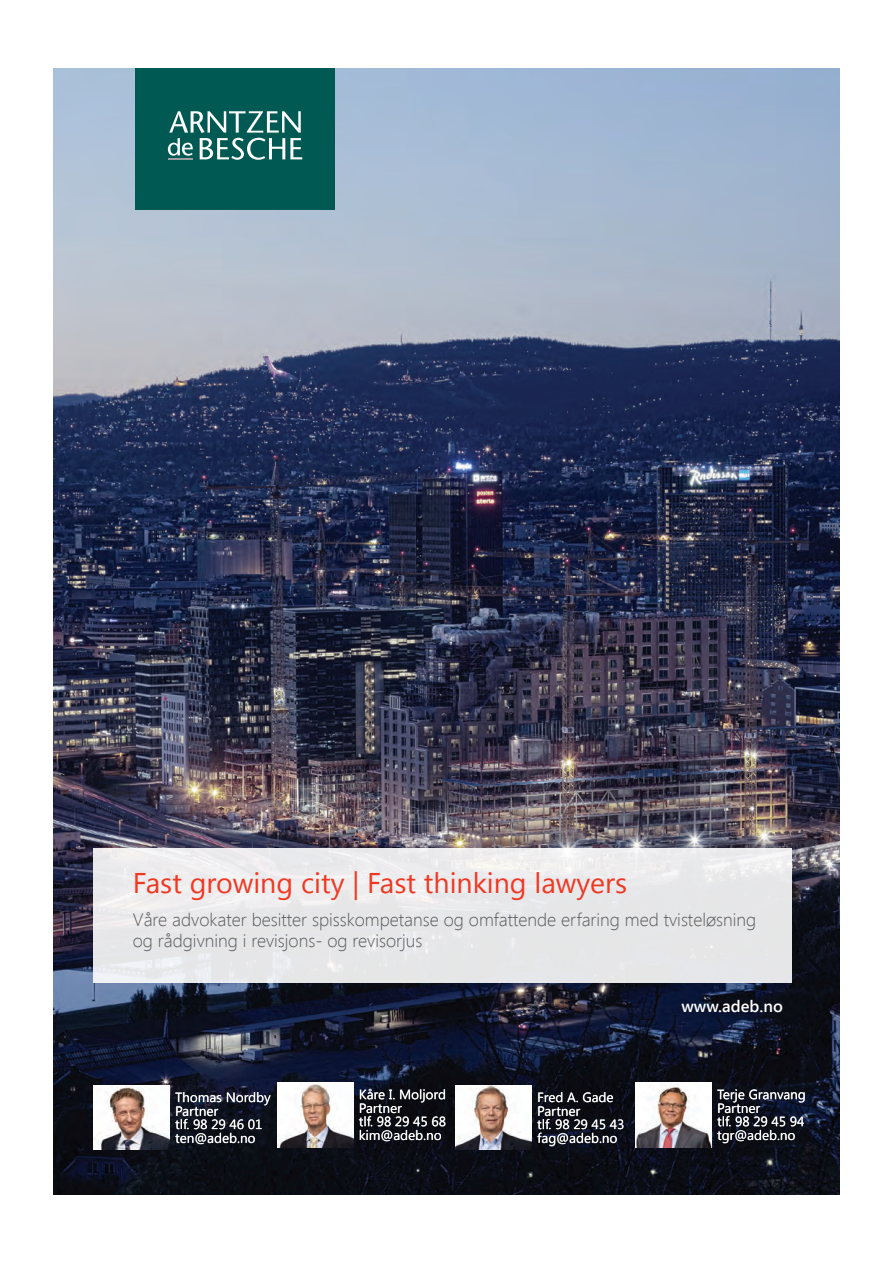
<style>
.page{position:relative;width:893px;height:1263px;background:#fff}
.page>*{position:absolute;margin:0;border:0;box-sizing:border-box;transform-origin:0 0}
.t1{font:28.5px "Segoe UI";color:#ef3822}
.t2{font:300 18px/21px "Segoe UI";color:#57585a}
.t3{font:600 16.5px "Segoe UI";color:#fff}
.t4{font:13.5px/13.5px "Segoe UI";color:#fff}
</style>
<div class="page">
<img style="left:53px;top:68px;width:787px;height:1127px">
<div style="left:135px;top:68px;width:200px;height:142px;background:#005953"></div>
<svg style="left:168px;top:111px;width:134px;height:49px"></svg>
<div style="left:93px;top:848px;width:698px;height:135px;background:#e7e7e9"></div>
<img style="left:455px;top:1085px;width:77px;height:65px">
<svg style="left:537px;top:1092px;width:86px;height:54px;background:#31333a"></svg>
<img style="left:93px;top:1085px;width:77px;height:65px">
<svg style="left:175px;top:1092px;width:96px;height:52px;background:#333742"></svg>
<img style="left:277px;top:1082px;width:77px;height:65px">
<svg style="left:359px;top:1089px;width:86px;height:52px;background:#34353b"></svg>
<img style="left:635px;top:1082px;width:77px;height:65px">
<svg style="left:717px;top:1089px;width:88px;height:54px;background:#323640"></svg>
<h1 class="t1" style="left:133px;top:863px;width:496px">Fast growing city | Fast thinking lawyers</h1>
<h2 class="t2" style="left:133px;top:909px;width:625px">Våre advokater besitter spisskompetanse og omfattende erfaring med tvisteløsning og rådgivning i revisjons- og revisorjus</h2>
<p class="t3" style="left:681px;top:995px;width:103px">www.adeb.no</p>
<p class="t4" style="left:175px;top:1090px;width:97px">Thomas Nordby<br>Partner<br>tlf. 98 29 46 01 ten@adeb.no</p>
<p class="t4" style="left:359px;top:1087px;width:89px">Kåre I. Moljord<br>Partner<br>tlf. 98 29 45 68 kim@adeb.no</p>
<p class="t4" style="left:717px;top:1087px;width:90px">Terje Granvang<br>Partner<br>tlf. 98 29 45 94 tgr@adeb.no</p>
<p class="t4" style="left:537px;top:1090px;width:89px">Fred A. Gade<br>Partner<br>tlf. 98 29 45 43 fag@adeb.no</p>
</div>
